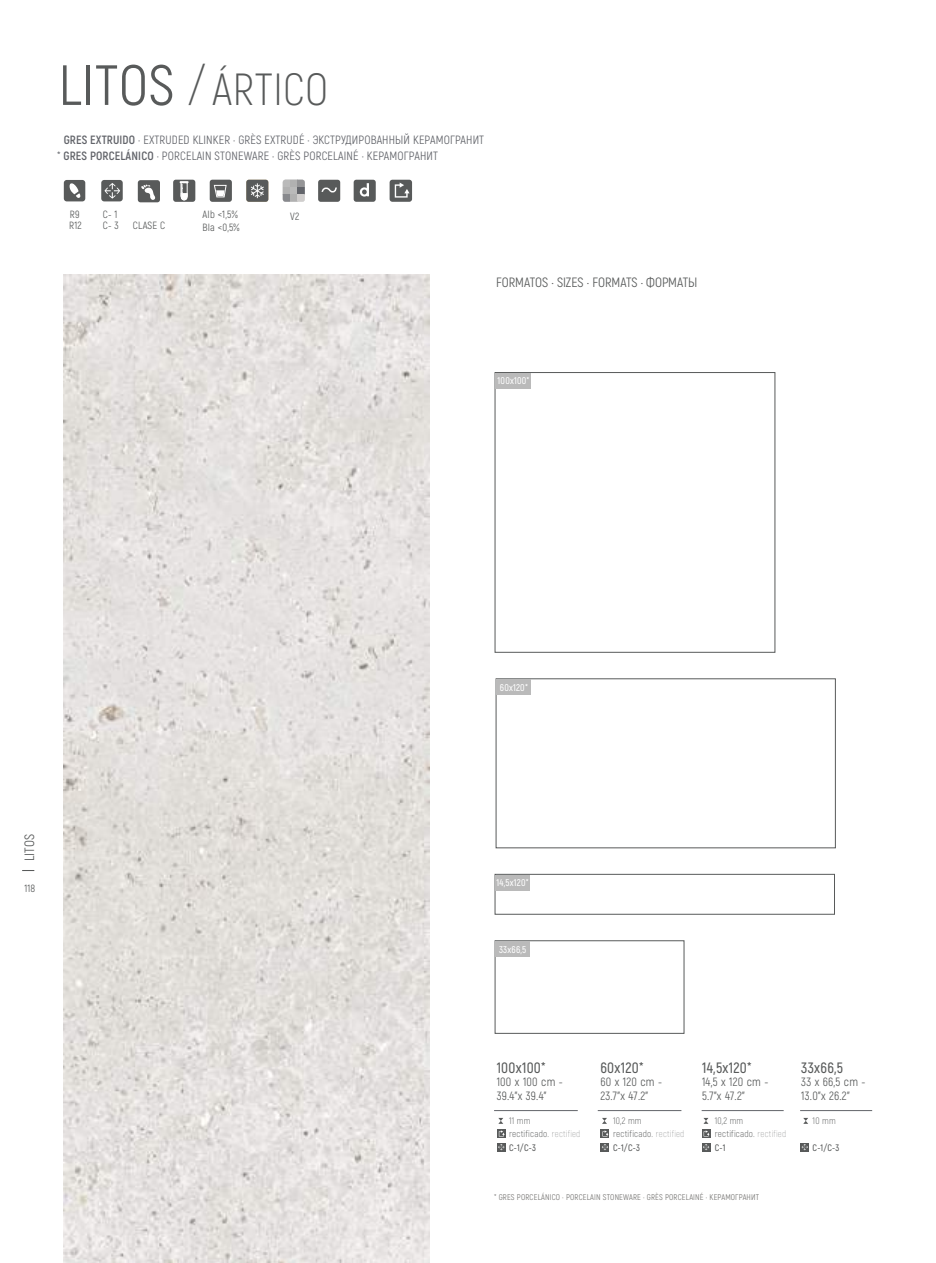
<style>
.page{position:relative;width:936px;height:1263px;background:#fff}
.page>*{position:absolute;margin:0;border:0;box-sizing:border-box;transform-origin:0 0}
.t1{font:56.55px "Akrobat";letter-spacing:.01em;color:#585a5a}
.t2{font:300 45px "Akrobat";letter-spacing:.01em;color:#585a5a}
.t3{font:600 15px "Akrobat";letter-spacing:.02em;color:#585a5a}
.t4{font:13.5px "Akrobat";color:#585a5a}
.t5{font:12px/16.6px "Akrobat";letter-spacing:.01em;color:#62646a}
.t6{font:12px/13.5px "Akrobat";letter-spacing:.02em;color:#585a5a}
.t7{font:10.5px/11.6px "Akrobat";letter-spacing:.02em;color:#585a5a}
.t8{font:600 9.75px "Akrobat";letter-spacing:.02em;color:#fff}
.t9{font:300 9.3px "Akrobat";letter-spacing:.02em;color:#585a5a}
.t10{font:600 9.3px "Akrobat";color:#585a5a}
.t11{font:8.25px "Akrobat";letter-spacing:.02em;color:#747371}
.s1{font-weight:700}
.s2{font-weight:100}
</style>
<div class="page">
<svg style="left:22px;top:870px;width:12px;height:1px"></svg>
<div style="left:494px;top:940px;width:190px;height:94px;border:1px solid #585a5a"></div>
<img style="left:63px;top:274px;width:366px;height:989px">
<div style="left:246px;top:180px;width:22px;height:22px;background:#585a5a;border-radius:3px"></div>
<svg style="left:251px;top:183px;width:13px;height:15px"></svg>
<div style="left:210px;top:180px;width:22px;height:22px;background:#585a5a;border-radius:3px"></div>
<svg style="left:214px;top:185px;width:13px;height:12px"></svg>
<div style="left:173px;top:180px;width:22px;height:22px;background:#585a5a;border-radius:3px"></div>
<svg style="left:180px;top:181px;width:8px;height:19px"></svg>
<div style="left:283px;top:180px;width:7px;height:7px;background:#bababa"></div>
<div style="left:283px;top:187px;width:7px;height:7px;background:#b1b1b1"></div>
<div style="left:283px;top:194px;width:7px;height:8px;background:#88898d"></div>
<div style="left:290px;top:180px;width:7px;height:7px;background:#b1b1b1"></div>
<div style="left:290px;top:187px;width:7px;height:7px;background:#bababa"></div>
<div style="left:290px;top:194px;width:7px;height:8px;background:#b1b1b1"></div>
<div style="left:297px;top:180px;width:8px;height:7px;background:#959597"></div>
<div style="left:297px;top:187px;width:8px;height:7px;background:#62646a"></div>
<div style="left:297px;top:194px;width:8px;height:8px;background:#d0cecd"></div>
<div style="left:353px;top:180px;width:23px;height:22px;background:#585a5a;border-radius:3px"></div>
<svg style="left:360px;top:183px;width:9px;height:14px"></svg>
<div style="left:389px;top:180px;width:23px;height:22px;background:#585a5a;border-radius:3px"></div>
<svg style="left:395px;top:183px;width:14px;height:15px"></svg>
<hr style="left:494px;top:1110px;width:83px;height:1px;background:#62646a">
<hr style="left:597px;top:1110px;width:84px;height:1px;background:#62646a">
<hr style="left:701px;top:1110px;width:82px;height:1px;background:#62646a">
<hr style="left:800px;top:1110px;width:72px;height:1px;background:#62646a">
<div style="left:64px;top:180px;width:21px;height:21px;background:#585a5a;border-radius:3px"></div>
<div style="left:101px;top:180px;width:22px;height:21px;background:#585a5a;border-radius:3px"></div>
<svg style="left:69px;top:183px;width:12px;height:15px"></svg>
<svg style="left:104px;top:183px;width:16px;height:16px"></svg>
<svg style="left:498px;top:1118px;width:5px;height:6px"></svg>
<svg style="left:602px;top:1118px;width:5px;height:6px"></svg>
<svg style="left:703px;top:1118px;width:5px;height:6px"></svg>
<svg style="left:803px;top:1118px;width:5px;height:6px"></svg>
<div style="left:497px;top:1143px;width:8px;height:8px;background:#585a5a"></div>
<div style="left:600px;top:1143px;width:9px;height:8px;background:#585a5a"></div>
<svg style="left:702px;top:1143px;width:8px;height:8px"></svg>
<div style="left:800px;top:1143px;width:9px;height:8px;background:#585a5a"></div>
<svg style="left:497px;top:1129px;width:8px;height:9px"></svg>
<svg style="left:600px;top:1129px;width:9px;height:9px"></svg>
<svg style="left:499px;top:1130px;width:5px;height:6px"></svg>
<svg style="left:602px;top:1130px;width:6px;height:6px"></svg>
<svg style="left:702px;top:1129px;width:8px;height:9px"></svg>
<svg style="left:703px;top:1130px;width:6px;height:6px"></svg>
<svg style="left:498px;top:1144px;width:6px;height:6px"></svg>
<svg style="left:602px;top:1144px;width:6px;height:6px"></svg>
<svg style="left:702px;top:1144px;width:7px;height:6px"></svg>
<svg style="left:801px;top:1144px;width:7px;height:6px"></svg>
<div style="left:495px;top:941px;width:34px;height:16px;background:#bababa"></div>
<div style="left:138px;top:180px;width:22px;height:22px;background:#585a5a;border-radius:3px"></div>
<svg style="left:141px;top:185px;width:14px;height:15px"></svg>
<div style="left:495px;top:678px;width:340px;height:170px;border:1px solid #585a5a"></div>
<div style="left:496px;top:679px;width:34px;height:16px;background:#bababa"></div>
<div style="left:318px;top:180px;width:22px;height:22px;background:#585a5a;border-radius:3px"></div>
<svg style="left:321px;top:187px;width:16px;height:6px"></svg>
<div style="left:494px;top:372px;width:281px;height:281px;border:1px solid #585a5a"></div>
<div style="left:495px;top:373px;width:35px;height:15px;background:#bababa"></div>
<div style="left:494px;top:874px;width:340px;height:40px;border:1px solid #585a5a"></div>
<div style="left:495px;top:875px;width:34px;height:15px;background:#bababa"></div>
<h1 class="t1" style="left:59px;top:51px;width:117px">LITOS</h1>
<h2 class="t2" style="left:188px;top:63px;width:142px">/ ÁRTICO</h2>
<p class="t5" style="left:57px;top:131px;width:428px;text-indent:7px"><span class="s1">GRES EXTRUIDO</span> · EXTRUDED KLINKER · GRÈS EXTRUDÉ · ЭКСТРУДИРОВАННЫЙ КЕРАМОГРАНИТ * <span class="s1">GRES PORCELÁNICO</span> · PORCELAIN STONEWARE · GRÈS PORCELAINÉ · КЕРАМОГРАНИТ</p>
<p class="t7" style="left:69px;top:208px;width:14px">R9<br>R12</p>
<p class="t7" style="left:103px;top:208px;width:17px">C- 1<br>C- 3</p>
<p class="t7" style="left:133px;top:220px;width:34px">CLASE C</p>
<p class="t7" style="left:202px;top:209px;width:37px">AIb &lt;1,5%</p>
<p class="t7" style="left:290px;top:210px;width:11px">V2</p>
<p class="t7" style="left:202px;top:221px;width:39px">BIa &lt;0,5%</p>
<p class="t4" style="left:496px;top:274px;width:203px">FORMATOS · SIZES · FORMATS · ФОРМАТЫ</p>
<p class="t8" style="left:497px;top:375px;width:33px">100x100*</p>
<p class="t4" style="left:21px;top:861px;width:29px;rotate:-90deg">LITOS</p>
<p class="t7" style="left:25px;top:883px;width:12px">118</p>
<p class="t8" style="left:500px;top:681px;width:30px">60x120*</p>
<p class="t8" style="left:496px;top:877px;width:34px">14,5x120*</p>
<p class="t8" style="left:499px;top:943px;width:29px">33x66,5</p>
<p class="t3" style="left:496px;top:1058px;width:50px">100x100*</p>
<p class="t6" style="left:496px;top:1075px;width:68px">100 x 100 cm -<br>39.4”x 39.4”</p>
<p class="t3" style="left:600px;top:1058px;width:45px">60x120*</p>
<p class="t6" style="left:600px;top:1075px;width:63px">60 x 120 cm -<br>23.7”x 47.2”</p>
<p class="t3" style="left:702px;top:1058px;width:51px">14,5x120*</p>
<p class="t6" style="left:702px;top:1075px;width:68px">14,5 x 120 cm -<br>5.7”x 47.2”</p>
<p class="t3" style="left:801px;top:1058px;width:43px">33x66,5</p>
<p class="t6" style="left:801px;top:1075px;width:66px">33 x 66,5 cm -<br>13.0”x 26.2”</p>
<p class="t9" style="left:509px;top:1115px;width:23px">11 mm</p>
<p class="t9" style="left:613px;top:1115px;width:30px">10,2 mm</p>
<p class="t9" style="left:714px;top:1115px;width:30px">10,2 mm</p>
<p class="t9" style="left:812px;top:1115px;width:25px">10 mm</p>
<p class="t9" style="left:509px;top:1128px;width:73px">rectificado. <span class="s2">rectified</span></p>
<p class="t9" style="left:613px;top:1128px;width:73px">rectificado. <span class="s2">rectified</span></p>
<p class="t9" style="left:714px;top:1128px;width:73px">rectificado. <span class="s2">rectified</span></p>
<p class="t10" style="left:509px;top:1142px;width:28px">C-1/C-3</p>
<p class="t10" style="left:613px;top:1142px;width:28px">C-1/C-3</p>
<p class="t10" style="left:714px;top:1142px;width:12px">C-1</p>
<p class="t10" style="left:812px;top:1142px;width:28px">C-1/C-3</p>
<p class="t11" style="left:494px;top:1192px;width:266px">* GRES PORCELÁNICO · PORCELAIN STONEWARE · GRÈS PORCELAINÉ · КЕРАМОГРАНИТ</p>
</div>
